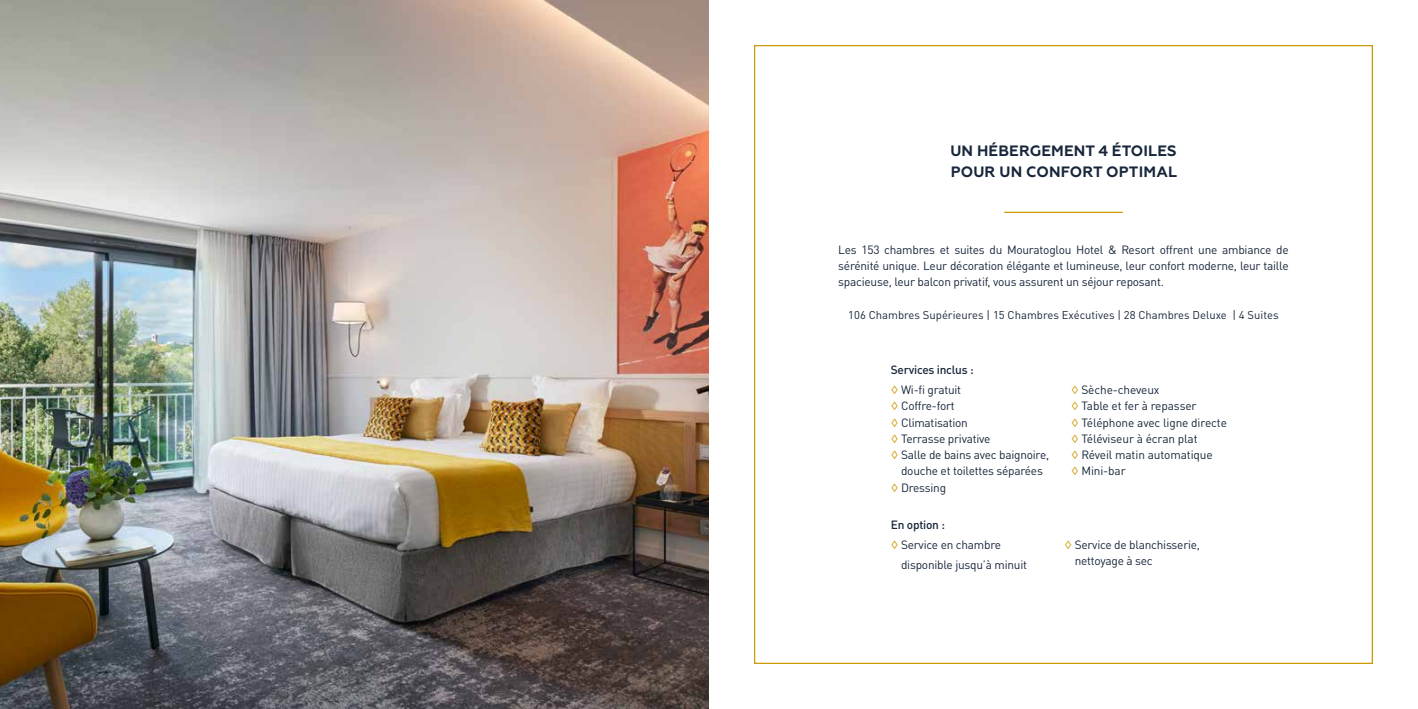
<style>
.page{position:relative;width:1418px;height:709px;background:#fff}
.page>*{position:absolute;margin:0;border:0;box-sizing:border-box;transform-origin:0 0}
.t1{font:700 15px/21.2px "Geometria";letter-spacing:.01em;color:#17263a}
.t2{font:11.88px/16.2px "DIN Pro";letter-spacing:-.02em;color:#17263a}
.t3{font:500 11.88px/20px "DIN Pro";letter-spacing:-.02em;color:#17263a}
.t4{font:11.25px "DIN Pro";color:#17263a}
.s1{font-weight:400;color:#cc9903}
.s2{font-weight:400}
.s3{color:#cc9903}
</style>
<div class="page">
<img style="left:0;top:0;width:709px;height:709px">
<hr style="left:1004px;top:212px;width:118px;height:1px;background:#cc9903">
<p class="t1" style="left:950px;top:140px;width:228px">UN HÉBERGEMENT 4 ÉTOILES<br>POUR UN CONFORT OPTIMAL</p>
<p class="t2" style="left:838px;top:240px;width:452px;text-align:justify">Les 153 chambres et suites du Mouratoglou Hotel &amp; Resort offrent une ambiance de sérénité unique. Leur décoration élégante et lumineuse, leur confort moderne, leur taille spacieuse, leur balcon privatif, vous assurent un séjour reposant.</p>
<p class="t4" style="left:848px;top:306px;width:432px">106 Chambres Supérieures | 15 Chambres Exécutives | 28 Chambres Deluxe | 4 Suites</p>
<p class="t3" style="left:890px;top:358px;width:84px">Services inclus : <span class="s1">◊</span> <span class="s2">Wi-fi gratuit</span></p>
<p class="t2" style="left:890px;top:397px;width:65px"><span class="s3">◊</span> Coffre-fort</p>
<p class="t2" style="left:890px;top:413px;width:79px"><span class="s3">◊</span> Climatisation</p>
<p class="t2" style="left:890px;top:429px;width:101px"><span class="s3">◊</span> Terrasse privative</p>
<p class="t2" style="left:890px;top:445px;width:160px"><span class="s3">◊</span> Salle de bains avec baignoire,</p>
<p class="t2" style="left:901px;top:462px;width:143px">douche et toilettes séparées</p>
<p class="t2" style="left:890px;top:478px;width:57px"><span class="s3">◊</span> Dressing</p>
<p class="t3" style="left:890px;top:513px;width:56px">En option :</p>
<p class="t2" style="left:890px;top:535px;width:112px"><span class="s3">◊</span> Service en chambre</p>
<p class="t2" style="left:901px;top:555px;width:127px">disponible jusqu’à minuit</p>
<p class="t2" style="left:1070px;top:380px;width:157px"><span class="s3">◊</span> Sèche-cheveux<br><span class="s3">◊</span> Table et fer à repasser<br><span class="s3">◊</span> Téléphone avec ligne directe <span class="s3">◊</span> Téléviseur à écran plat<br><span class="s3">◊</span> Réveil matin automatique<br><span class="s3">◊</span> Mini-bar</p>
<p class="t2" style="left:1074px;top:535px;width:127px;text-indent:-10px"><span class="s3">◊</span> Service de blanchisserie, nettoyage à sec</p>
</div>
